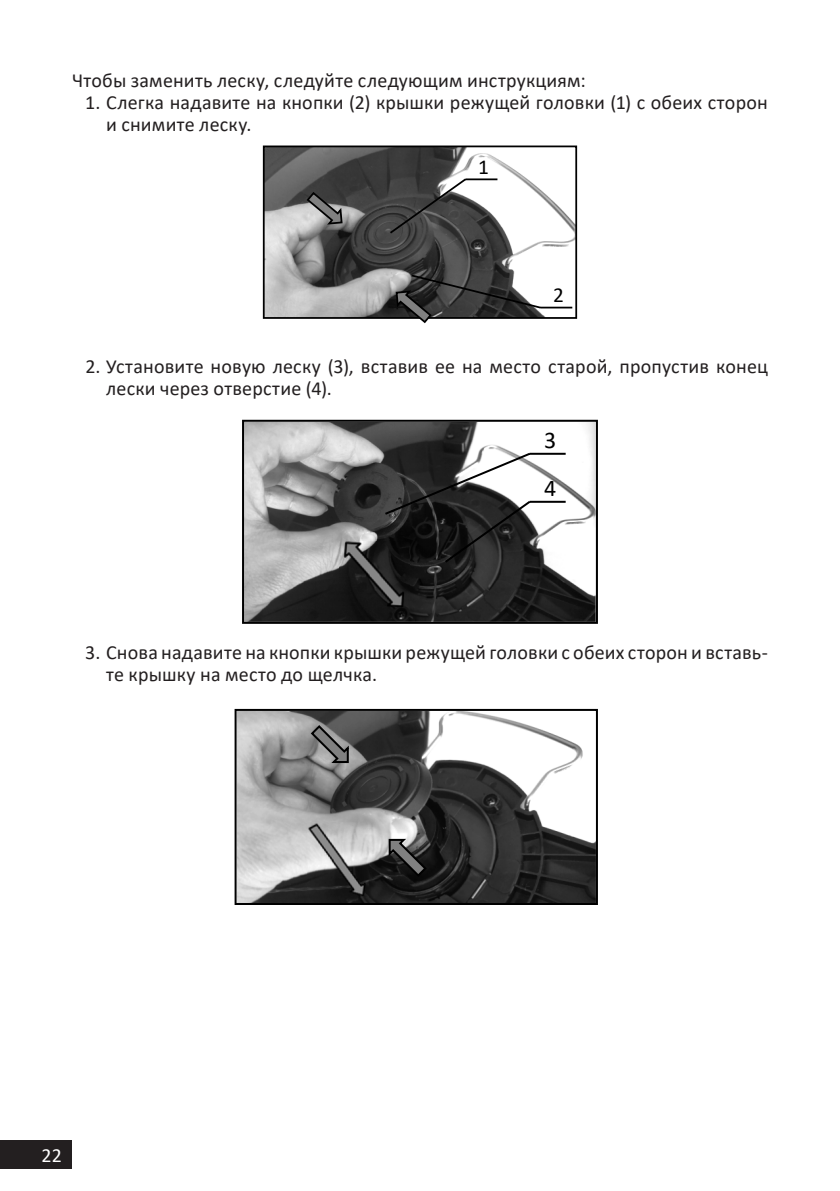
<style>
.page{position:relative;width:840px;height:1191px;background:#fff}
.page>*{position:absolute;margin:0;border:0;box-sizing:border-box;transform-origin:0 0}
.t1{font:24px/48px "Calibri";color:#000}
.t2{font:21.4px "Calibri";color:#000}
.t3{font:20px/22px "Calibri";letter-spacing:.01em;color:#231f20}
.t4{font:20px "Calibri";color:#fff}
</style>
<div class="page">
<div style="left:0;top:1140px;width:72px;height:29px;background:#231f20"></div>
<img style="left:245px;top:423px;width:349px;height:198px">
<div style="left:242px;top:420px;width:355px;height:204px;border:2px solid #000"></div>
<img style="left:339px;top:541px;width:70px;height:67px">
<svg style="left:382px;top:451px;width:185px;height:113px"></svg>
<img style="left:237px;top:712px;width:357px;height:190px">
<div style="left:234px;top:709px;width:363px;height:196px;border:2px solid #000"></div>
<img style="left:307px;top:822px;width:61px;height:75px">
<svg style="left:387px;top:837px;width:41px;height:41px;background:#444"></svg>
<svg style="left:309px;top:723px;width:40px;height:42px;background:#737373"></svg>
<img style="left:266px;top:148px;width:307px;height:168px">
<div style="left:263px;top:145px;width:313px;height:174px;border:2px solid #000"></div>
<svg style="left:388px;top:177px;width:111px;height:58px"></svg>
<svg style="left:394px;top:273px;width:179px;height:51px"></svg>
<svg style="left:305px;top:191px;width:38px;height:35px"></svg>
<p class="t3" style="left:72px;top:69px;width:515px">Чтобы заменить леску, следуйте следующим инструкциям:</p>
<p class="t3" style="left:106px;top:91px;width:663px;text-indent:-21px">1. Слегка надавите на кнопки (2) крышки режущей головки (1) с обеих сторон и снимите леску.</p>
<p class="t2" style="left:478px;top:152px;width:12px">1</p>
<p class="t2" style="left:552px;top:280px;width:12px">2</p>
<p class="t3" style="left:106px;top:355px;width:663px;text-indent:-21px">2. Установите новую леску (3), вставив ее на место старой, пропустив конец лески через отверстие (4).</p>
<p class="t1" style="left:543px;top:415px;width:14px">3<br>4</p>
<p class="t3" style="left:106px;top:641px;width:663px;text-indent:-21px">3. Снова надавите на кнопки крышки режущей головки с обеих сторон и вставь&shy;те крышку на место до щелчка.</p>
<p class="t4" style="left:41px;top:1142px;width:22px">22</p>
</div>
